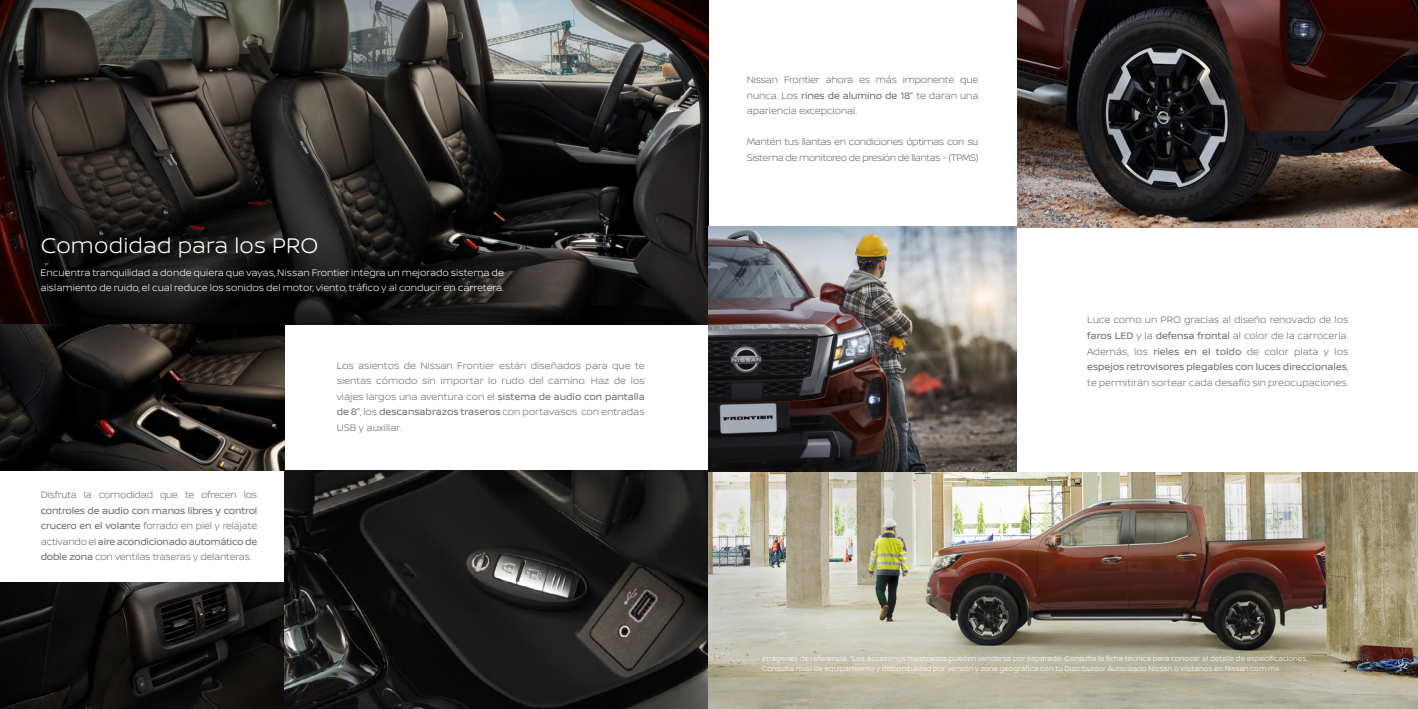
<style>
.page{position:relative;width:1418px;height:709px;background:#fff}
.page>*{position:absolute;margin:0;border:0;box-sizing:border-box;transform-origin:0 0}
.t1{font:300 22.5px "Nissan Brand";letter-spacing:.01em;color:#fff}
.t2{font:300 10px/15.6px "Nissan Brand";letter-spacing:-.02em;color:#6d6e71;text-align:justify}
.t3{font:300 10px/15.6px "Nissan Brand";color:#fff}
.t4{font:10px/15.6px "Nissan Brand";letter-spacing:-.02em;color:#6d6e71;text-align:justify}
.t5{font:300 10px/15.6px "Nissan Brand";letter-spacing:-.04em;color:#6d6e71}
.t6{font:300 7.5px/10px "Nissan Brand";letter-spacing:.005em;color:#fff}
.s1{font-weight:300}
.s2{font-weight:400}
</style>
<div class="page">
<img style="left:0;top:0;width:709px;height:225px">
<svg style="left:0;top:225px;width:709px;height:99px;background:#181515"></svg>
<img style="left:0;top:582px;width:285px;height:127px">
<img style="left:285px;top:470px;width:424px;height:239px">
<img style="left:0;top:324px;width:285px;height:146px">
<img style="left:709px;top:226px;width:307px;height:246px">
<img style="left:1017px;top:0;width:400px;height:227px">
<img style="left:709px;top:472px;width:708px;height:237px">
<h1 class="t1" style="left:41px;top:229px;width:279px">Comodidad para los PRO</h1>
<p class="t3" style="left:41px;top:264px;width:465px">Encuentra tranquilidad a donde quiera que vayas, Nissan Frontier integra un mejorado sistema de aislamiento de ruido, el cual reduce los sonidos del motor, viento, tráfico y al conducir en carretera.</p>
<p class="t2" style="left:41px;top:486px;width:218px">Disfruta la comodidad que te ofrecen los</p>
<p class="t4" style="left:41px;top:502px;width:218px">controles de audio con manos libres y control crucero en el volante <span class="s1">forrado en piel y relájate activando el</span> aire acondicionado automático de doble zona <span class="s1">con ventilas traseras y delanteras.</span></p>
<p class="t2" style="left:337px;top:357px;width:309px">Los asientos de Nissan Frontier están diseñados para que te sientas cómodo sin importar lo rudo del camino. Haz de los viajes largos una aventura con el <span class="s2">sistema de audio con pantalla de 8”</span>, los <span class="s2">descansabrazos traseros</span> con portavasos con entradas USB y auxiliar.</p>
<p class="t2" style="left:747px;top:71px;width:233px">Nissan Frontier ahora es más imponente que nunca. Los <span class="s2">rines de alumino de 18”</span> te daran una apariencia excepcional.</p>
<p class="t5" style="left:747px;top:134px;width:233px">Mantén tus llantas en condiciones óptimas con su<br>Sistema de monitoreo de presión de llantas - (TPMS)</p>
<p class="t2" style="left:1087px;top:312px;width:263px">Luce como un PRO gracias al diseño renovado de los <span class="s2">faros LED</span> y la <span class="s2">defensa frontal</span> al color de la carrocería.<br>Además, los <span class="s2">rieles en el toldo</span> de color plata y los <span class="s2">espejos retrovisores plegables con luces direccionales</span>, te permitirán sortear cada desafío sin preocupaciones.</p>
<p class="t6" style="left:762px;top:653px;width:547px">Imágenes de referencia. *Los accesorios mostrados pueden venderse por separado. Consulta la ficha técnica para conocer el detalle de especificaciones.<br>Consulta nivel de equipamiento y disponibilidad por versión y zona geográfica con tu Distribuidor Autorizado Nissan o visítanos en Nissan.com.mx</p>
</div>
